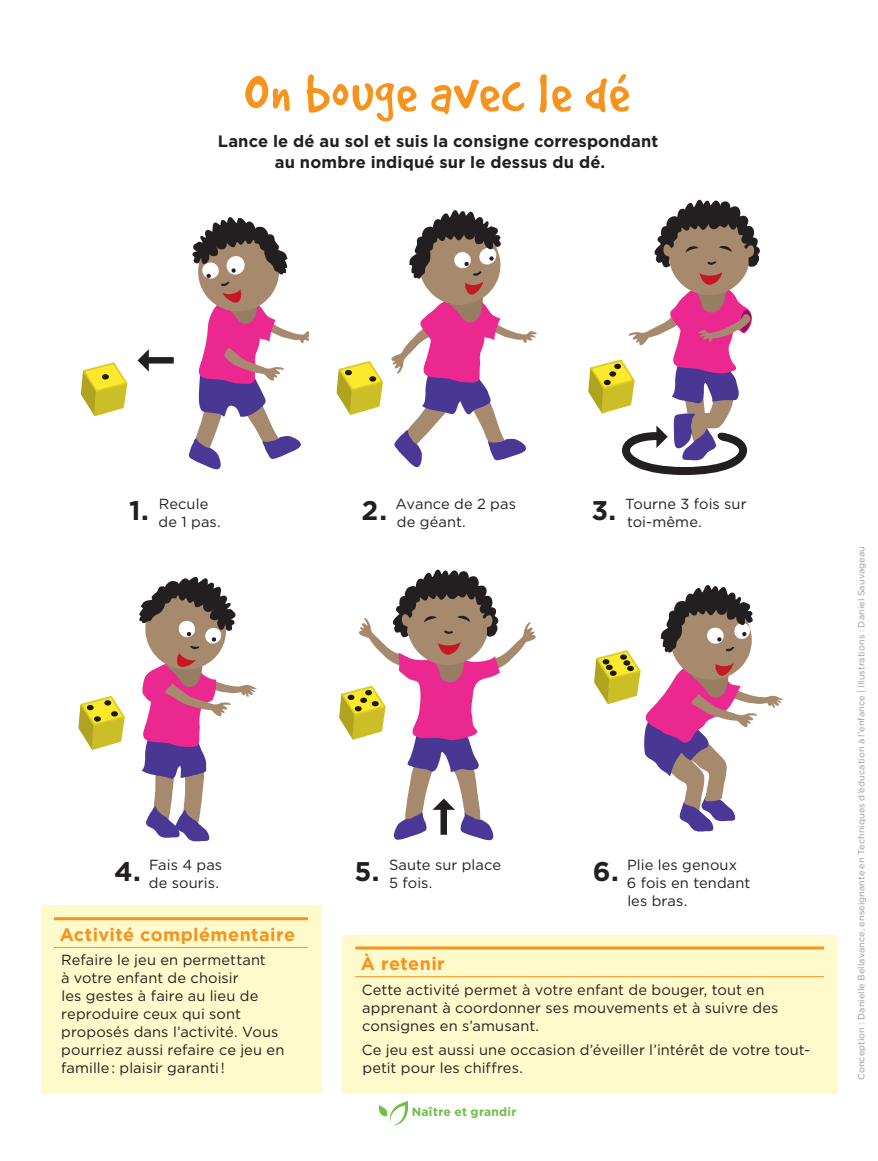
<style>
.page{position:relative;width:878px;height:1161px;background:#fff}
.page>*{position:absolute;margin:0;border:0;box-sizing:border-box;transform-origin:0 0}
.titre_de_page{font:60px "Good Dog";letter-spacing:.03em;color:#f6931c}
.sous-sou-titre_à{font:700 18px "Gotham";letter-spacing:.025em;color:#f6931c}
.instructions{font:700 16.5px/21px "Gotham";letter-spacing:.01em;color:#231f20;text-align:center}
.t1{font:14.7px/18px "Gotham";letter-spacing:.005em;color:#231f20}
.t2{font:700 12px "Gotham";letter-spacing:.02em;color:#70be44}
.Crédit_photo{font:9px "Gotham";letter-spacing:.015em;color:#939498}
.s1{font-size:78px}
.s2{font-weight:700;font-size:27px}
</style>
<div class="page">
<svg style="left:378px;top:1101px;width:31px;height:25px"></svg>
<div style="left:40px;top:905px;width:281px;height:189px;background:#fffacb"></div>
<hr style="left:54px;top:917px;width:254px;height:3px;background:#f6931c">
<hr style="left:54px;top:947px;width:254px;height:1px;background:#f6931c">
<div style="left:342px;top:935px;width:495px;height:159px;background:#fffacb"></div>
<svg style="left:355px;top:946px;width:468px;height:4px;background:#f8ac47"></svg>
<hr style="left:355px;top:976px;width:468px;height:1px;background:#f6931c">
<svg style="left:81px;top:362px;width:47px;height:55px"></svg>
<div style="left:102px;top:374px;width:7px;height:6px;background:#1c1a00;border-radius:50%"></div>
<svg style="left:188px;top:217px;width:120px;height:253px"></svg>
<svg style="left:137px;top:349px;width:37px;height:23px"></svg>
<svg style="left:336px;top:361px;width:47px;height:54px"></svg>
<svg style="left:391px;top:210px;width:146px;height:257px"></svg>
<svg style="left:588px;top:199px;width:172px;height:276px"></svg>
<svg style="left:78px;top:696px;width:47px;height:54px"></svg>
<svg style="left:139px;top:577px;width:118px;height:265px"></svg>
<svg style="left:339px;top:569px;width:197px;height:271px"></svg>
<svg style="left:594px;top:585px;width:189px;height:247px"></svg>
<p class="titre_de_page" style="left:244px;top:62px;width:387px"><span class="s1">O</span>n bouge avec le dé</p>
<p class="instructions" style="left:218px;top:130px;width:442px">Lance le dé au sol et suis la consigne correspondant au nombre indiqué sur le dessus du dé.</p>
<p class="t1" style="left:159px;top:495px;width:64px;text-indent:-29px"><span class="s2">1.</span> Recule de 1 pas.</p>
<p class="t1" style="left:397px;top:495px;width:121px;text-indent:-35px"><span class="s2">2.</span> Avance de 2 pas de géant.</p>
<p class="t1" style="left:627px;top:495px;width:121px;text-indent:-36px"><span class="s2">3.</span> Tourne 3 fois sur toi-même.</p>
<p class="t1" style="left:114px;top:856px;width:110px;text-align:right"><span class="s2">4.</span> Fais 4 pas de souris.</p>
<p class="t1" style="left:389px;top:856px;width:113px;text-indent:-35px"><span class="s2">5.</span> Saute sur place<br>5 fois.</p>
<p class="t1" style="left:626px;top:856px;width:125px;text-indent:-34px"><span class="s2">6.</span> Plie les genoux<br>6 fois en tendant les bras.</p>
<p class="sous-sou-titre_à" style="left:60px;top:924px;width:237px">Activité complémentaire</p>
<p class="t1" style="left:61px;top:951px;width:225px">Refaire le jeu en permettant<br>à votre enfant de choisir<br>les gestes à faire au lieu de reproduire ceux qui sont proposés dans l’activité. Vous pourriez aussi refaire ce jeu en famille: plaisir garanti!</p>
<p class="sous-sou-titre_à" style="left:361px;top:953px;width:85px">À retenir</p>
<p class="t1" style="left:362px;top:980px;width:418px">Cette activité permet à votre enfant de bouger, tout en apprenant à coordonner ses mouvements et à suivre des consignes en s’amusant.</p>
<p class="t1" style="left:362px;top:1041px;width:449px">Ce jeu est aussi une occasion d’éveiller l’intérêt de votre tout&shy;petit pour les chiffres.</p>
<p class="t2" style="left:412px;top:1105px;width:106px">Naître et grandir</p>
<p class="Crédit_photo" style="left:856px;top:1080px;width:535px;rotate:-90deg">Conception : Danielle Bellavance, enseignante en Techniques d’éducation à l’enfance | Illustrations : Daniel Sauvageau</p>
</div>
